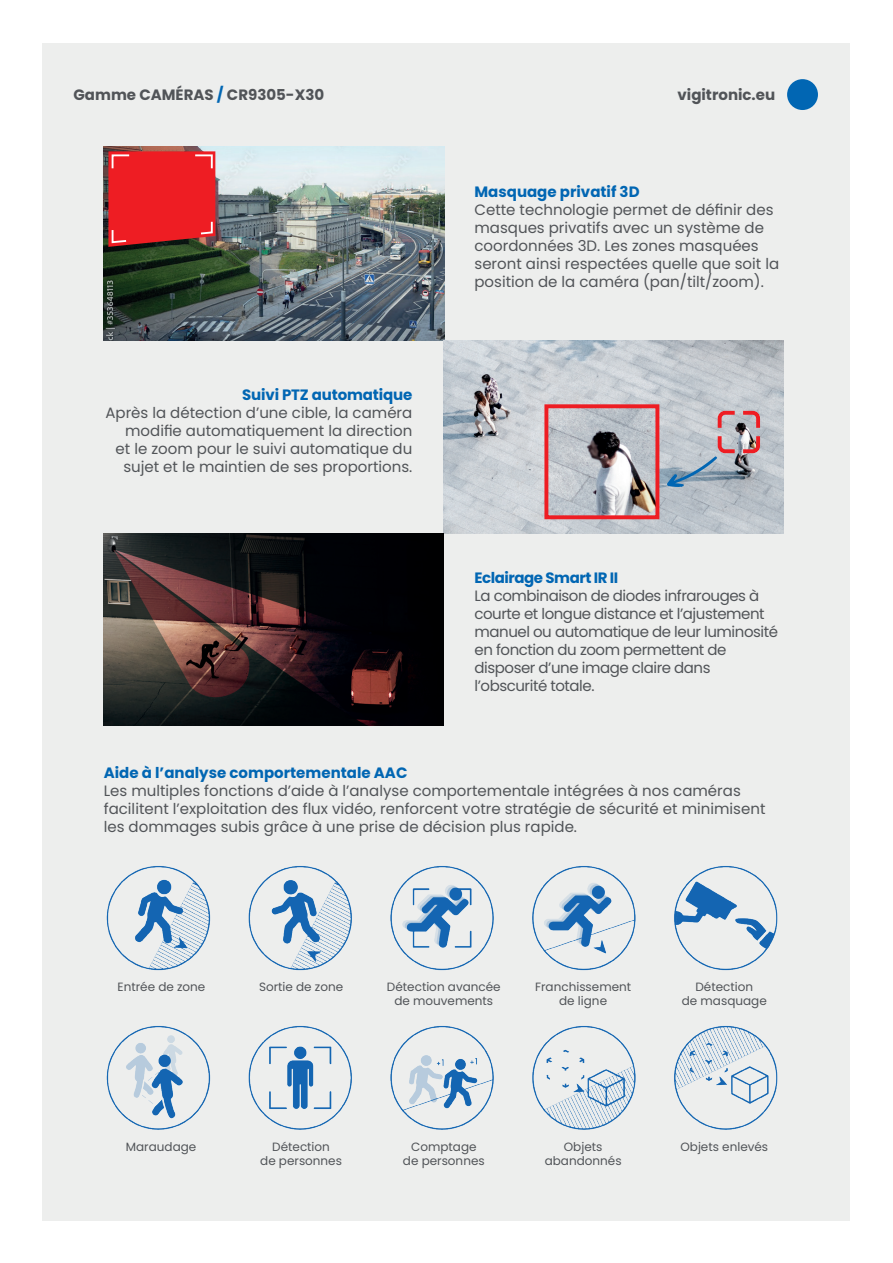
<style>
.page{position:relative;width:893px;height:1263px;background:#fff}
.page>*{position:absolute;margin:0;border:0;box-sizing:border-box;transform-origin:0 0}
.t1{font:15px/18px "Poppins";color:#515458}
.t2{font:15px/18px "Poppins";letter-spacing:-.03em;color:#515458}
.t3{font:700 15px "Poppins";color:#0166b3}
.t4{font:700 15px "Poppins";color:#515458}
.t5{font:700 15px "Poppins";letter-spacing:-.03em;color:#0166b3}
.t6{font:12px/14.4px "Poppins";color:#515458;text-align:center}
.s1{color:#0166b3}
</style>
<div class="page">
<div style="left:43px;top:43px;width:807px;height:1177px;background:#edeeed"></div>
<img style="left:106px;top:866px;width:672px;height:105px">
<img style="left:106px;top:1026px;width:672px;height:104px">
<div style="left:787px;top:79px;width:31px;height:31px;background:#0166b3;border-radius:50%"></div>
<img style="left:104px;top:147px;width:340px;height:193px">
<img style="left:444px;top:340px;width:340px;height:193px">
<svg style="left:742px;top:409px;width:19px;height:20px"></svg>
<svg style="left:716px;top:409px;width:20px;height:20px"></svg>
<svg style="left:742px;top:435px;width:19px;height:20px"></svg>
<img style="left:549px;top:409px;width:105px;height:105px">
<div style="left:544px;top:404px;width:115px;height:115px;border:4px solid #ee1d23"></div>
<svg style="left:665px;top:435px;width:71px;height:53px"></svg>
<img style="left:104px;top:533px;width:340px;height:192px">
<svg style="left:108px;top:151px;width:107px;height:96px"></svg>
<p class="t4" style="left:74px;top:86px;width:252px">Gamme CAMÉRAS <span class="s1">/</span> CR9305-X30</p>
<p class="t4" style="left:677px;top:86px;width:99px">vigitronic.eu</p>
<p class="t3" style="left:242px;top:386px;width:172px">Suivi PTZ automatique</p>
<p class="t1" style="left:105px;top:403px;width:308px;text-align:right">Après la détection d’une cible, la caméra modifie automatiquement la direction<br>et le zoom pour le suivi automatique du sujet et le maintien de ses proportions.</p>
<p class="t3" style="left:474px;top:183px;width:167px">Masquage privatif 3D</p>
<p class="t1" style="left:474px;top:201px;width:306px">Cette technologie permet de définir des masques privatifs avec un système de coordonnées 3D. Les zones masquées seront ainsi respectées quelle que soit la position de la caméra (pan/tilt/zoom).</p>
<p class="t5" style="left:474px;top:569px;width:145px">Eclairage Smart IR II</p>
<p class="t2" style="left:474px;top:587px;width:305px">La combinaison de diodes infrarouges à courte et longue distance et l’ajustement manuel ou automatique de leur luminosité en fonction du zoom permettent de disposer d’une image claire dans l’obscurité totale.</p>
<p class="t3" style="left:104px;top:764px;width:305px">Aide à l’analyse comportementale AAC</p>
<p class="t1" style="left:104px;top:781px;width:663px">Les multiples fonctions d’aide à l’analyse comportementale intégrées à nos caméras facilitent l’exploitation des flux vidéo, renforcent votre stratégie de sécurité et minimisent les dommages subis grâce à une prise de décision plus rapide.</p>
<p class="t6" style="left:118px;top:980px;width:89px">Entrée de zone</p>
<p class="t6" style="left:259px;top:980px;width:86px">Sortie de zone</p>
<p class="t6" style="left:387px;top:980px;width:115px">Détection avancée de mouvements</p>
<p class="t6" style="left:535px;top:980px;width:98px">Franchissement de ligne</p>
<p class="t6" style="left:682px;top:980px;width:86px">Détection<br>de masquage</p>
<p class="t6" style="left:126px;top:1139px;width:72px">Maraudage</p>
<p class="t6" style="left:260px;top:1139px;width:83px">Détection<br>de personnes</p>
<p class="t6" style="left:403px;top:1139px;width:83px">Comptage de personnes</p>
<p class="t6" style="left:545px;top:1139px;width:78px">Objets abandonnés</p>
<p class="t6" style="left:680px;top:1139px;width:89px">Objets enlevés</p>
</div>
